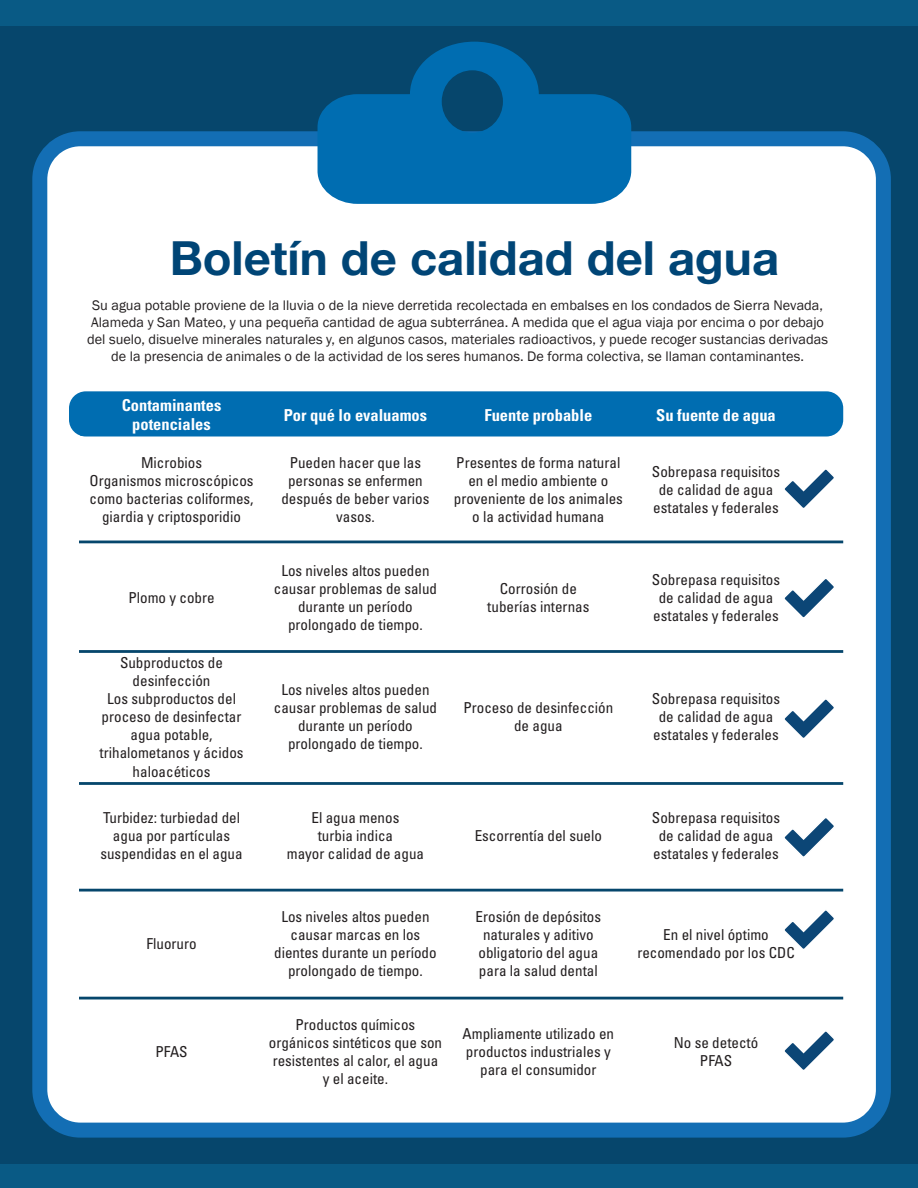
<style>
.page{position:relative;width:918px;height:1188px;background:#06466c}
.page>*{position:absolute;margin:0;border:0;box-sizing:border-box;transform-origin:0 0}
.t1{font:700 47.25px "Helvetica Neue LT Std";color:#004576}
.t2{font:700 condensed 16.5px/19.8px "Univers LT Std";color:#fff;text-align:center}
.t3{font:condensed 15px/18.1px "Univers LT Std";color:#231f20;text-align:center}
.t4{font:14.25px/17.1px "Franklin Gothic";color:#231f20;text-align:center}
</style>
<div class="page">
<div style="left:40px;top:139px;width:843px;height:991px;background:#fff;border-radius:40px"></div>
<div style="left:32px;top:131px;width:859px;height:1007px;border:15px solid #136eb4;border-radius:40px"></div>
<div style="left:69px;top:391px;width:774px;height:46px;background:#006db1;border-radius:17px"></div>
<svg style="left:784px;top:469px;width:50px;height:39px"></svg>
<svg style="left:784px;top:579px;width:50px;height:39px"></svg>
<svg style="left:784px;top:699px;width:50px;height:39px"></svg>
<svg style="left:784px;top:818px;width:50px;height:39px"></svg>
<svg style="left:784px;top:910px;width:50px;height:39px"></svg>
<svg style="left:784px;top:1031px;width:50px;height:39px"></svg>
<hr style="left:79px;top:541px;width:764px;height:2px;background:#06466c">
<hr style="left:79px;top:650px;width:764px;height:3px;background:#06466c">
<hr style="left:79px;top:782px;width:764px;height:3px;background:#06466c">
<hr style="left:79px;top:889px;width:764px;height:3px;background:#06466c">
<hr style="left:79px;top:997px;width:764px;height:2px;background:#06466c">
<svg style="left:318px;top:42px;width:313px;height:162px;fill:#006db1"></svg>
<div style="left:0;top:1164px;width:918px;height:24px;background:#095a85"></div>
<div style="left:0;top:0;width:918px;height:25px;background:#095a85"></div>
<p class="t1" style="left:170px;top:229px;width:611px">Boletín de calidad del agua</p>
<p class="t4" style="left:87px;top:297px;width:742px">Su agua potable proviene de la lluvia o de la nieve derretida recolectada en embalses en los condados de Sierra Nevada, Alameda y San Mateo, y una pequeña cantidad de agua subterránea. A medida que el agua viaja por encima o por debajo del suelo, disuelve minerales naturales y, en algunos casos, materiales radioactivos, y puede recoger sustancias derivadas de la presencia de animales o de la actividad de los seres humanos. De forma colectiva, se llaman contaminantes.</p>
<p class="t2" style="left:122px;top:395px;width:101px">Contaminantes potenciales</p>
<p class="t2" style="left:284px;top:405px;width:145px">Por qué lo evaluamos</p>
<p class="t2" style="left:484px;top:405px;width:109px">Fuente probable</p>
<p class="t2" style="left:656px;top:405px;width:121px">Su fuente de agua</p>
<p class="t3" style="left:141px;top:454px;width:63px">Microbios</p>
<p class="t3" style="left:90px;top:472px;width:166px">Organismos microscópicos</p>
<p class="t3" style="left:90px;top:490px;width:166px">como bacterias coliformes, giardia y criptosporidio</p>
<p class="t3" style="left:281px;top:454px;width:150px">Pueden hacer que las personas se enfermen después de beber varios vasos.</p>
<p class="t3" style="left:454px;top:454px;width:171px">Presentes de forma natural en el medio ambiente o proveniente de los animales o la actividad humana</p>
<p class="t3" style="left:652px;top:463px;width:130px">Sobrepasa requisitos</p>
<p class="t3" style="left:659px;top:481px;width:116px">de calidad de agua</p>
<p class="t3" style="left:653px;top:499px;width:127px">estatales y federales</p>
<p class="t3" style="left:128px;top:589px;width:88px">Plomo y cobre</p>
<p class="t3" style="left:274px;top:561px;width:165px">Los niveles altos pueden causar problemas de salud durante un período prolongado de tiempo.</p>
<p class="t3" style="left:120px;top:653px;width:104px">Subproductos de desinfección</p>
<p class="t3" style="left:100px;top:690px;width:145px">Los subproductos del proceso de desinfectar agua potable, trihalometanos y ácidos haloacéticos</p>
<p class="t3" style="left:274px;top:681px;width:165px">Los niveles altos pueden causar problemas de salud durante un período prolongado de tiempo.</p>
<p class="t3" style="left:103px;top:809px;width:139px">Turbidez: turbiedad del</p>
<p class="t3" style="left:113px;top:827px;width:119px">agua por partículas</p>
<p class="t3" style="left:100px;top:845px;width:144px">suspendidas en el agua</p>
<p class="t3" style="left:312px;top:809px;width:89px">El agua menos</p>
<p class="t3" style="left:318px;top:827px;width:77px">turbia indica</p>
<p class="t3" style="left:287px;top:845px;width:139px">mayor calidad de agua</p>
<p class="t3" style="left:500px;top:579px;width:79px">Corrosión de</p>
<p class="t3" style="left:487px;top:598px;width:104px">tuberías internas</p>
<p class="t3" style="left:463px;top:699px;width:151px">Proceso de desinfección de agua</p>
<p class="t3" style="left:475px;top:827px;width:129px">Escorrentía del suelo</p>
<p class="t3" style="left:146px;top:935px;width:52px">Fluoruro</p>
<p class="t3" style="left:274px;top:907px;width:164px">Los niveles altos pueden causar marcas en los dientes durante un período prolongado de tiempo.</p>
<p class="t3" style="left:476px;top:907px;width:127px">Erosión de depósitos naturales y aditivo obligatorio del agua para la salud dental</p>
<p class="t3" style="left:652px;top:570px;width:130px">Sobrepasa requisitos</p>
<p class="t3" style="left:659px;top:589px;width:116px">de calidad de agua</p>
<p class="t3" style="left:653px;top:607px;width:127px">estatales y federales</p>
<p class="t3" style="left:652px;top:690px;width:130px">Sobrepasa requisitos</p>
<p class="t3" style="left:659px;top:708px;width:116px">de calidad de agua</p>
<p class="t3" style="left:653px;top:726px;width:127px">estatales y federales</p>
<p class="t3" style="left:652px;top:809px;width:130px">Sobrepasa requisitos</p>
<p class="t3" style="left:659px;top:827px;width:116px">de calidad de agua</p>
<p class="t3" style="left:653px;top:845px;width:127px">estatales y federales</p>
<p class="t3" style="left:663px;top:926px;width:107px">En el nivel óptimo</p>
<p class="t3" style="left:637px;top:944px;width:159px">recomendado por los CDC</p>
<p class="t3" style="left:156px;top:1042px;width:34px">PFAS</p>
<p class="t3" style="left:269px;top:1015px;width:175px">Productos químicos orgánicos sintéticos que son resistentes al calor, el agua y el aceite.</p>
<p class="t3" style="left:463px;top:1024px;width:153px">Ampliamente utilizado en productos industriales y para el consumidor</p>
<p class="t3" style="left:674px;top:1033px;width:86px">No se detectó</p>
<p class="t3" style="left:700px;top:1051px;width:34px">PFAS</p>
</div>
